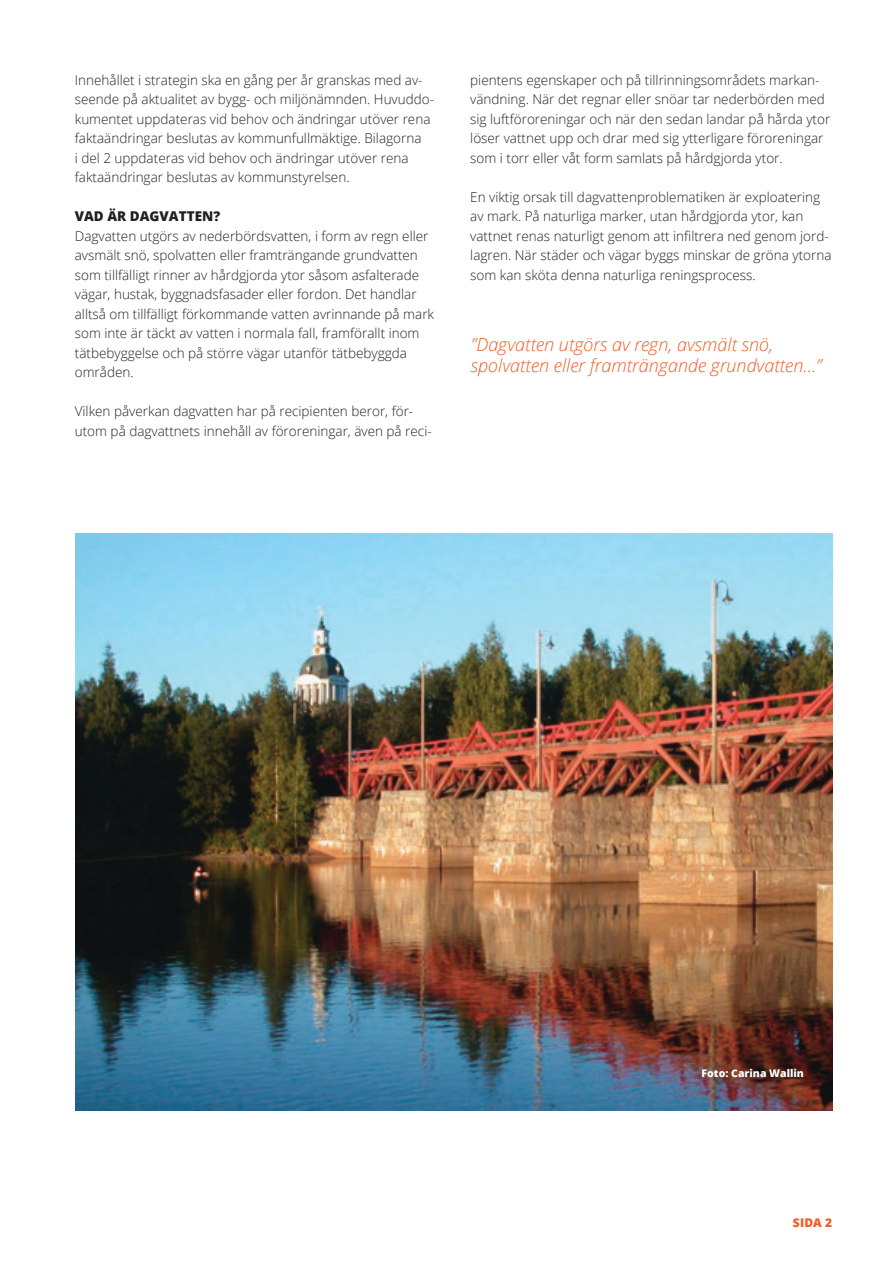
<style>
.page{position:relative;width:893px;height:1263px;background:#fff}
.page>*{position:absolute;margin:0;border:0;box-sizing:border-box;transform-origin:0 0}
.t1{font:italic 300 18px/21.6px "Open Sans";color:#f15d22}
.t2{font:300 13.5px/19.5px "Open Sans";color:#231f20}
.t3{font:800 13.5px "Open Sans";color:#231f20}
.t4{font:800 12px "Open Sans";color:#f15d25}
.t5{font:800 10.5px "Open Sans";color:#fff}
</style>
<div class="page">
<img style="left:75px;top:534px;width:757px;height:576px">
<p class="t2" style="left:75px;top:70px;width:361px">Innehållet i strategin ska en gång per år granskas med av&shy;seende på aktualitet av bygg- och miljönämnden. Huvuddo&shy;kumentet uppdateras vid behov och ändringar utöver rena faktaändringar beslutas av kommunfullmäktige. Bilagorna<br>i del 2 uppdateras vid behov och ändringar utöver rena faktaändringar beslutas av kommunstyrelsen.</p>
<p class="t3" style="left:75px;top:206px;width:147px">VAD ÄR DAGVATTEN?</p>
<p class="t2" style="left:75px;top:226px;width:361px">Dagvatten utgörs av nederbördsvatten, i form av regn eller avsmält snö, spolvatten eller framträngande grundvatten som tillfälligt rinner av hårdgjorda ytor såsom asfalterade vägar, hustak, byggnadsfasader eller fordon. Det handlar alltså om tillfälligt förkommande vatten avrinnande på mark som inte är täckt av vatten i normala fall, framförallt inom tätbebyggelse och på större vägar utanför tätbebyggda områden.</p>
<p class="t2" style="left:75px;top:401px;width:358px">Vilken påverkan dagvatten har på recipienten beror, för&shy;utom på dagvattnets innehåll av föroreningar, även på reci-</p>
<p class="t2" style="left:470px;top:70px;width:361px">pientens egenskaper och på tillrinningsområdets markan&shy;vändning. När det regnar eller snöar tar nederbörden med sig luftföroreningar och när den sedan landar på hårda ytor löser vattnet upp och drar med sig ytterligare föroreningar som i torr eller våt form samlats på hårdgjorda ytor.</p>
<p class="t2" style="left:470px;top:187px;width:363px">En viktig orsak till dagvattenproblematiken är exploatering av mark. På naturliga marker, utan hårdgjorda ytor, kan vattnet renas naturligt genom att infiltrera ned genom jord&shy;lagren. När städer och vägar byggs minskar de gröna ytorna som kan sköta denna naturliga reningsprocess.</p>
<p class="t1" style="left:471px;top:333px;width:352px">”Dagvatten utgörs av regn, avsmält snö, spolvatten eller framträngande grundvatten...”</p>
<p class="t5" style="left:702px;top:1065px;width:104px">Foto: Carina Wallin</p>
<p class="t4" style="left:793px;top:1214px;width:41px">SIDA 2</p>
</div>
